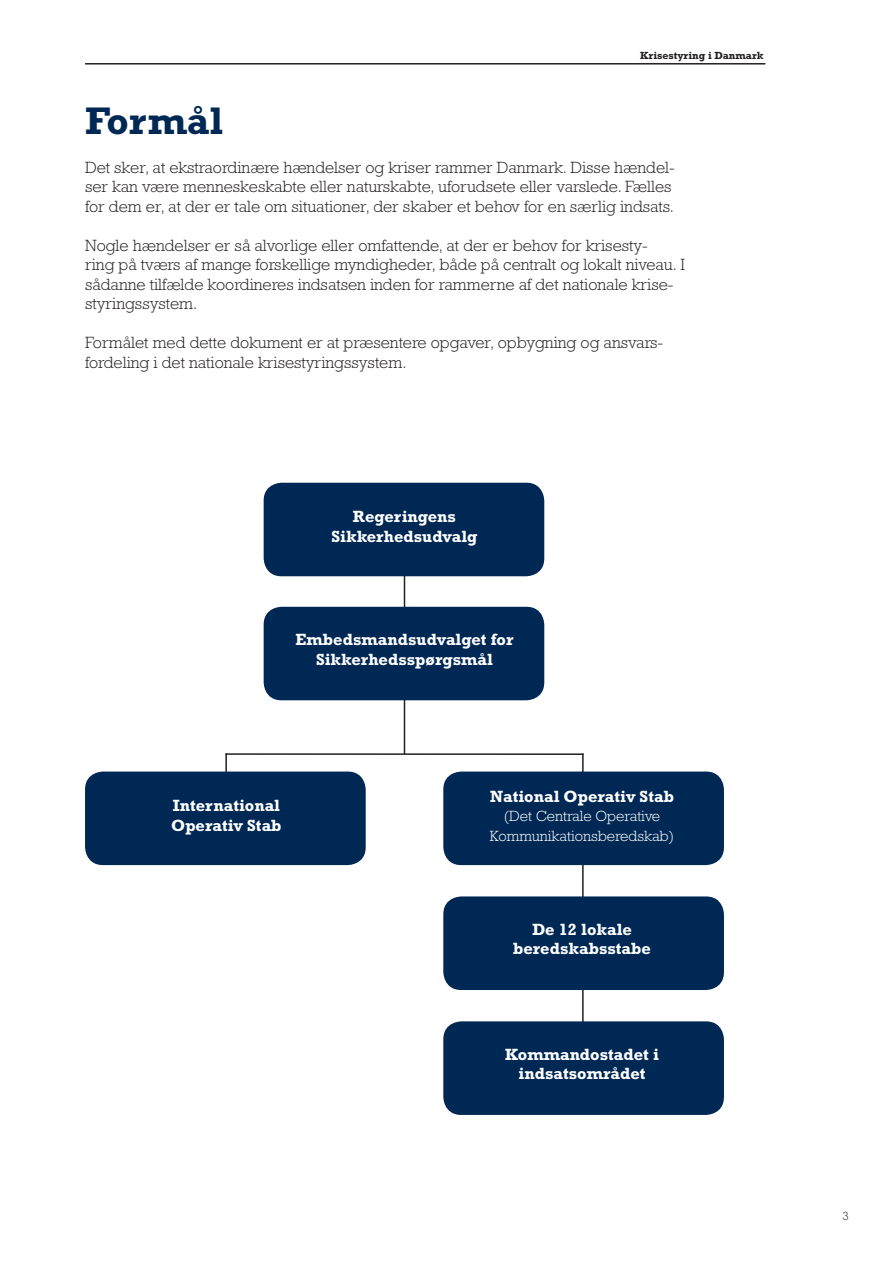
<style>
.page{position:relative;width:893px;height:1263px;background:#fff}
.page>*{position:absolute;margin:0;border:0;box-sizing:border-box;transform-origin:0 0}
.overskrift_26_13{font:700 39px "Rockwell Std";color:#002855}
.t1{font:300 16.5px/19.5px "Rockwell Std";color:#231f20}
.t2{font:700 16.5px/19.5px "Rockwell Std";color:#fff;text-align:center}
.t3{font:300 15px/19.5px "Rockwell Std";color:#fff;text-align:center}
.t4{font:300 12px "Rockwell Std";color:#231f20}
.t5{font:700 10.5px "Rockwell Std";color:#231f20}
</style>
<div class="page">
<hr style="left:85px;top:63px;width:680px;height:2px;background:#231f20">
<hr style="left:404px;top:546px;width:1px;height:208px;background:#231f20">
<hr style="left:225px;top:753px;width:2px;height:95px;background:#231f20">
<hr style="left:582px;top:753px;width:2px;height:338px;background:#231f20">
<div style="left:264px;top:483px;width:280px;height:93px;background:#002855;border-radius:18px"></div>
<div style="left:264px;top:607px;width:280px;height:93px;background:#002855;border-radius:18px"></div>
<div style="left:85px;top:771px;width:281px;height:94px;background:#002855;border-radius:18px"></div>
<div style="left:443px;top:771px;width:281px;height:94px;background:#002855;border-radius:18px"></div>
<div style="left:443px;top:896px;width:281px;height:94px;background:#002855;border-radius:18px"></div>
<div style="left:443px;top:1021px;width:281px;height:94px;background:#002855;border-radius:18px"></div>
<hr style="left:225px;top:753px;width:359px;height:2px;background:#231f20">
<p class="t5" style="left:640px;top:50px;width:125px">Krisestyring i Danmark</p>
<p class="overskrift_26_13" style="left:85px;top:98px;width:140px">Formål</p>
<p class="t1" style="left:85px;top:157px;width:591px">Det sker, at ekstraordinære hændelser og kriser rammer Danmark. Disse hændel&shy;ser kan være menneskeskabte eller naturskabte, uforudsete eller varslede. Fælles for dem er, at der er tale om situationer, der skaber et behov for en særlig indsats.</p>
<p class="t1" style="left:85px;top:235px;width:564px">Nogle hændelser er så alvorlige eller omfattende, at der er behov for krisesty-</p>
<p class="t1" style="left:85px;top:255px;width:601px">ring på tværs af mange forskellige myndigheder, både på centralt og lokalt niveau. I sådanne tilfælde koordineres indsatsen inden for rammerne af det nationale krise&shy;styringssystem.</p>
<p class="t1" style="left:85px;top:333px;width:580px">Formålet med dette dokument er at præsentere opgaver, opbygning og ansvars&shy;fordeling i det nationale krisestyringssystem.</p>
<p class="t2" style="left:331px;top:507px;width:148px">Regeringens<br>Sikkerhedsudvalg</p>
<p class="t2" style="left:296px;top:630px;width:219px">Embedsmandsudvalget for<br>Sikkerhedsspørgsmål</p>
<p class="t2" style="left:171px;top:795px;width:112px;text-align:left">International<br>Operativ Stab</p>
<p class="t2" style="left:490px;top:786px;width:185px">National Operativ Stab</p>
<p class="t3" style="left:490px;top:806px;width:186px">(Det Centrale Operative<br>Kommunikationsberedskab)</p>
<p class="t2" style="left:513px;top:919px;width:139px">De 12 lokale beredskabsstabe</p>
<p class="t2" style="left:505px;top:1044px;width:155px">Kommandostadet i indsatsområdet</p>
<p class="t4" style="left:842px;top:1209px;width:8px">3</p>
</div>
